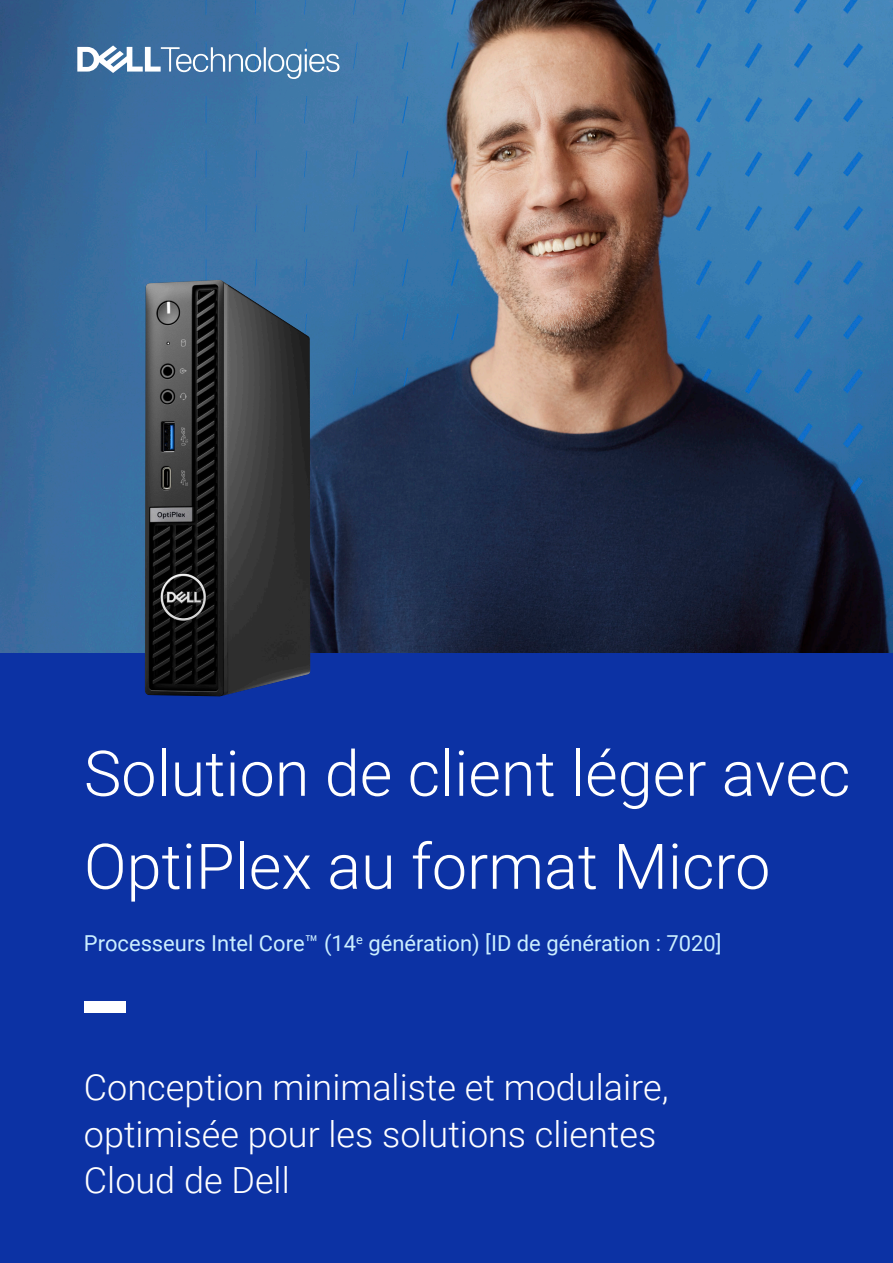
<style>
.page{position:relative;width:893px;height:1263px;background:#fff}
.page>*{position:absolute;margin:0;border:0;box-sizing:border-box;transform-origin:0 0}
.t1{font:300 63px/93px "Roboto";color:#fff}
.t2{font:300 36px/46.5px "Roboto";color:#fff}
.t3{font:21.9px "Roboto";color:#cbeeff}
</style>
<div class="page">
<div style="left:0;top:653px;width:893px;height:610px;background:#0c32a4"></div>
<div style="left:84px;top:1002px;width:41px;height:11px;background:#fff"></div>
<img style="left:0;top:0;width:893px;height:653px">
<svg style="left:77px;top:41px;width:262px;height:38px"></svg>
<img style="left:145px;top:280px;width:79px;height:416px">
<p class="t1" style="left:84px;top:724px;width:768px">Solution de client léger avec<br>OptiPlex au format Micro</p>
<p class="t3" style="left:84px;top:928px;width:639px">Processeurs Intel Core™ (14<sup>e</sup> génération) [ID de génération : 7020]</p>
<p class="t2" style="left:84px;top:1063px;width:586px">Conception minimaliste et modulaire, optimisée pour les solutions clientes<br>Cloud de Dell</p>
</div>
